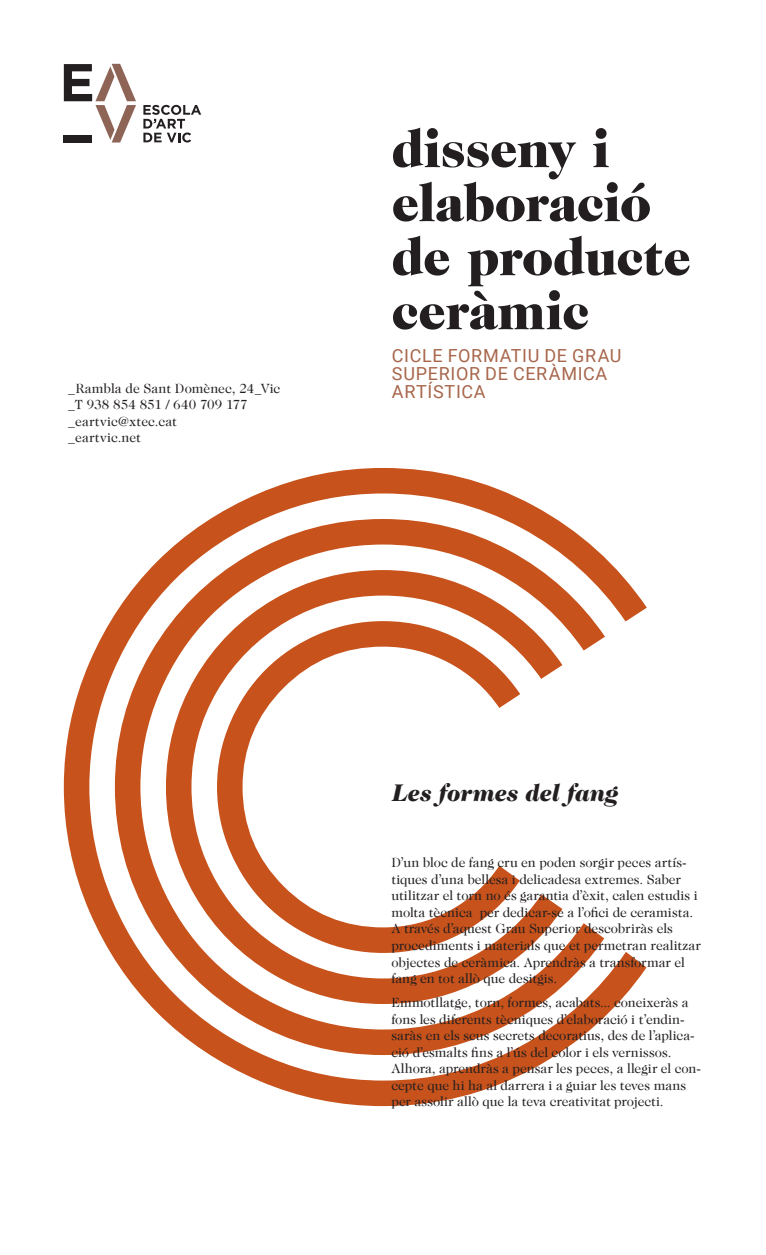
<style>
.page{position:relative;width:766px;height:1255px;background:#fff}
.page>*{position:absolute;margin:0;border:0;box-sizing:border-box;transform-origin:0 0}
.t1{font:900 54px/54px "Caslon Two Twenty Four LT";letter-spacing:-.015em;color:#231f20}
.t2{font:italic 900 24px "Caslon Two Twenty Four LT";color:#231f20}
.t3{font:18px/18px "Roboto";letter-spacing:.035em;color:#a7664b}
.t4{font:13.5px/16.5px "Caslon Two Twenty Four LT";color:#231f20}
</style>
<div class="page">
<svg style="left:64px;top:468px;width:582px;height:638px"></svg>
<svg style="left:64px;top:64px;width:72px;height:78px"></svg>
<div style="left:64px;top:135px;width:28px;height:7px;background:#231f20"></div>
<svg style="left:143px;top:105px;width:58px;height:37px"></svg>
<p class="t4" style="left:68px;top:380px;width:214px">_Rambla de Sant Domènec, 24_Vic _T 938 854 851 / 640 709 177 _eartvic@xtec.cat<br>_eartvic.net</p>
<h1 class="t1" style="left:391px;top:121px;width:301px">disseny i elaboració de producte ceràmic</h1>
<h3 class="t3" style="left:391px;top:346px;width:231px">CICLE FORMATIU DE GRAU<br>SUPERIOR DE CERÀMICA<br>ARTÍSTICA</h3>
<h2 class="t2" style="left:391px;top:779px;width:227px">Les formes del fang</h2>
<p class="t4" style="left:391px;top:854px;width:311px">D’un bloc de fang cru en poden sorgir peces artís&shy;tiques d’una bellesa i delicadesa extremes. Saber utilitzar el torn no és garantia d’èxit, calen estudis i molta tècnica per dedicar-se a l’ofici de ceramista.<br>A través d’aquest Grau Superior descobriràs els procediments i materials que et permetran realitzar objectes de ceràmica. Aprendràs a transformar el fang en tot allò que desitgis.</p>
<p class="t4" style="left:391px;top:994px;width:311px">Emmotllatge, torn, formes, acabats... coneixeràs a fons les diferents tècniques d’elaboració i t’endin&shy;saràs en els seus secrets decoratius, des de l’aplica&shy;ció d’esmalts fins a l’ús del color i els vernissos.<br>Alhora, aprendràs a pensar les peces, a llegir el con&shy;cepte que hi ha al darrera i a guiar les teves mans per assolir allò que la teva creativitat projecti.</p>
</div>
